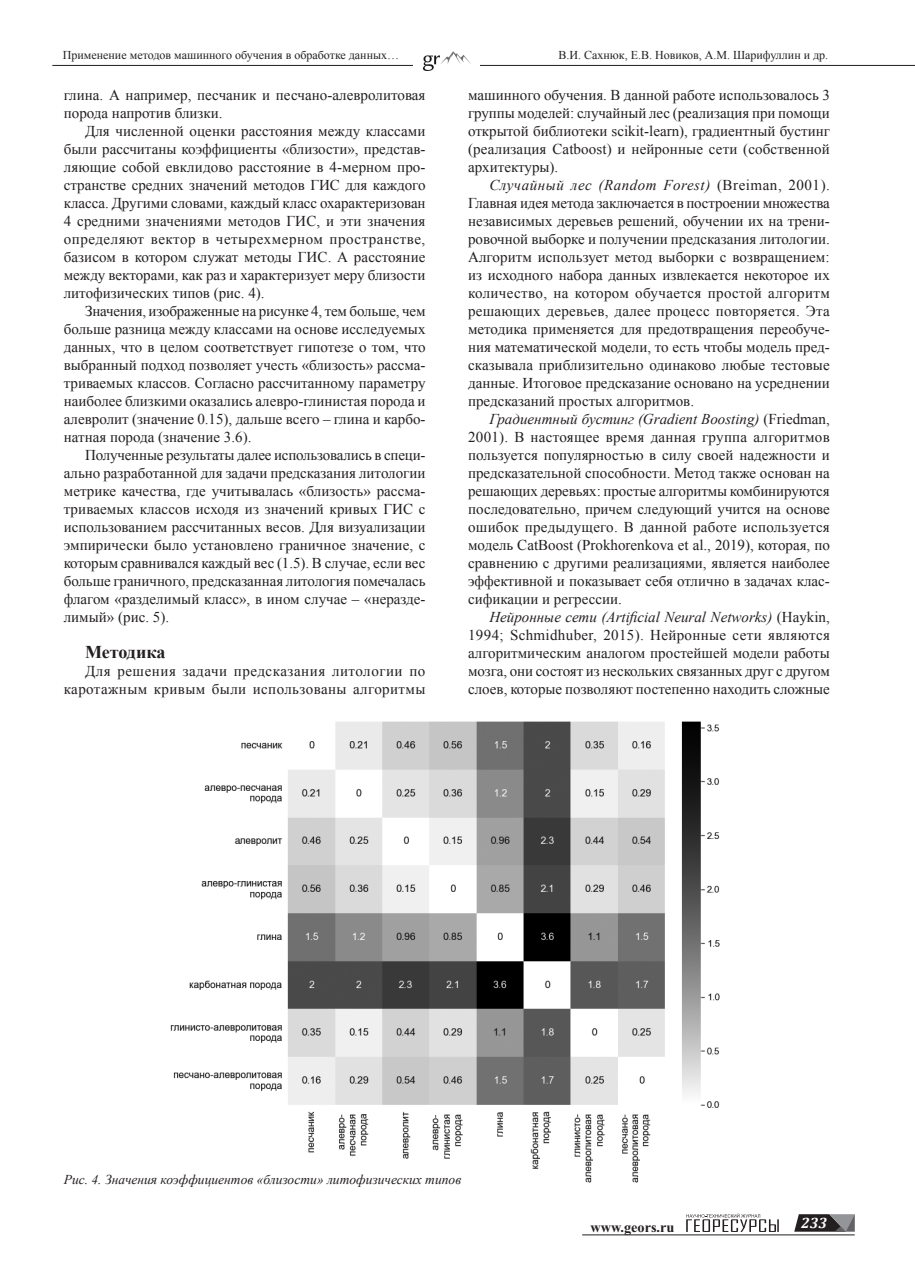
<style>
.page{position:relative;width:915px;height:1276px;background:#fff}
.page>*{position:absolute;margin:0;border:0;box-sizing:border-box;transform-origin:0 0}
.t1{font:700 18px "Times New Roman";letter-spacing:-.005em;color:#231f20}
.t2{font:15px/18px "Times New Roman";color:#231f20;text-align:justify}
.t3{font:15px/18px "Times New Roman";letter-spacing:.025em;color:#231f20;text-align:right}
.t4{font:italic 700 15px "Cambria";color:#fff}
.t5{font:700 14.25px "Times New Roman";color:#231f20}
.t6{font:italic 13.5px "Times New Roman";color:#231f20}
.t7{font:12px "Times New Roman";color:#231f20}
.s1{font-style:italic}
</style>
<div class="page">
<hr style="left:582px;top:1234px;width:272px;height:1px;background:#231f20">
<svg style="left:686px;top:1213px;width:92px;height:19px"></svg>
<svg style="left:794px;top:1214px;width:60px;height:17px"></svg>
<hr style="left:52px;top:65px;width:862px;height:1px;background:#231f20">
<img style="left:413px;top:51px;width:66px;height:20px">
<img style="left:170px;top:721px;width:550px;height:462px">
<p class="t7" style="left:63px;top:47px;width:338px">Применение методов машинного обучения в обработке данных…</p>
<p class="t7" style="left:558px;top:47px;width:271px">В.И. Сахнюк, Е.В. Новиков, А.М. Шарифуллин и др.</p>
<p class="t2" style="left:64px;top:85px;width:363px">глина. А например, песчаник и песчано-алевролитовая порода напротив близки.</p>
<p class="t2" style="left:64px;top:121px;width:363px;text-indent:21px">Для численной оценки расстояния между классами были рассчитаны коэффициенты «близости», представ&shy;ляющие собой евклидово расстояние в 4-мерном про&shy;странстве средних значений методов ГИС для каждого класса. Другими словами, каждый класс охарактеризован 4 средними значениями методов ГИС, и эти значения определяют вектор в четырехмерном пространстве, базисом в котором служат методы ГИС. А расстояние между векторами, как раз и характеризует меру близости литофизических типов (рис. 4).</p>
<p class="t2" style="left:64px;top:301px;width:363px;text-indent:21px">Значения, изображенные на рисунке 4, тем больше, чем больше разница между классами на основе исследуемых данных, что в целом соответствует гипотезе о том, что выбранный подход позволяет учесть «близость» рассма&shy;триваемых классов. Согласно рассчитанному параметру наиболее близкими оказались алевро-глинистая порода и алевролит (значение 0.15), дальше всего – глина и карбо&shy;натная порода (значение 3.6).</p>
<p class="t2" style="left:64px;top:445px;width:363px;text-indent:21px">Полученные результаты далее использовались в специ&shy;ально разработанной для задачи предсказания литологии метрике качества, где учитывалась «близость» рассма&shy;триваемых классов исходя из значений кривых ГИС с использованием рассчитанных весов. Для визуализации эмпирически было установлено граничное значение, с которым сравнивался каждый вес (1.5). В случае, если вес больше граничного, предсказанная литология помечалась флагом «разделимый класс», в ином случае – «неразде&shy;лимый» (рис. 5).</p>
<p class="t1" style="left:85px;top:639px;width:82px">Методика</p>
<p class="t3" style="left:64px;top:661px;width:363px">Для решения задачи предсказания литологии по каротажным кривым были использованы алгоритмы</p>
<p class="t2" style="left:468px;top:85px;width:363px">машинного обучения. В данной работе использовалось 3 группы моделей: случайный лес (реализация при помощи открытой библиотеки scikit-learn), градиентный бустинг (реализация Catboost) и нейронные сети (собственной архитектуры).</p>
<p class="t2" style="left:468px;top:175px;width:363px;text-indent:21px"><span class="s1">Случайный лес (Random Forest)</span> (Breiman, 2001).<br>Главная идея метода заключается в построении множества независимых деревьев решений, обучении их на трени&shy;ровочной выборке и получении предсказания литологии.<br>Алгоритм использует метод выборки с возвращением: из исходного набора данных извлекается некоторое их количество, на котором обучается простой алгоритм решающих деревьев, далее процесс повторяется. Эта методика применяется для предотвращения переобуче&shy;ния математической модели, то есть чтобы модель пред&shy;сказывала приблизительно одинаково любые тестовые данные. Итоговое предсказание основано на усреднении предсказаний простых алгоритмов.</p>
<p class="t2" style="left:468px;top:409px;width:363px;text-indent:21px"><span class="s1">Градиентный бустинг (Gradient Boosting)</span> (Friedman, 2001). В настоящее время данная группа алгоритмов пользуется популярностью в силу своей надежности и предсказательной способности. Метод также основан на решающих деревьях: простые алгоритмы комбинируются последовательно, причем следующий учится на основе ошибок предыдущего. В данной работе используется модель CatBoost (Prokhorenkova et al., 2019), которая, по сравнению с другими реализациями, является наиболее эффективной и показывает себя отлично в задачах клас&shy;сификации и регрессии.</p>
<p class="t2" style="left:468px;top:607px;width:363px;text-indent:21px"><span class="s1">Нейронные сети (Artificial Neural Networks)</span> (Haykin, 1994; Schmidhuber, 2015). Нейронные сети являются алгоритмическим аналогом простейшей модели работы мозга, они состоят из нескольких связанных друг с другом слоев, которые позволяют постепенно находить сложные</p>
<p class="t6" style="left:64px;top:1170px;width:399px">Рис. 4. Значения коэффициентов «близости» литофизических типов</p>
<p class="t5" style="left:590px;top:1217px;width:85px">www.geors.ru</p>
<p class="t4" style="left:800px;top:1212px;width:27px">233</p>
</div>
